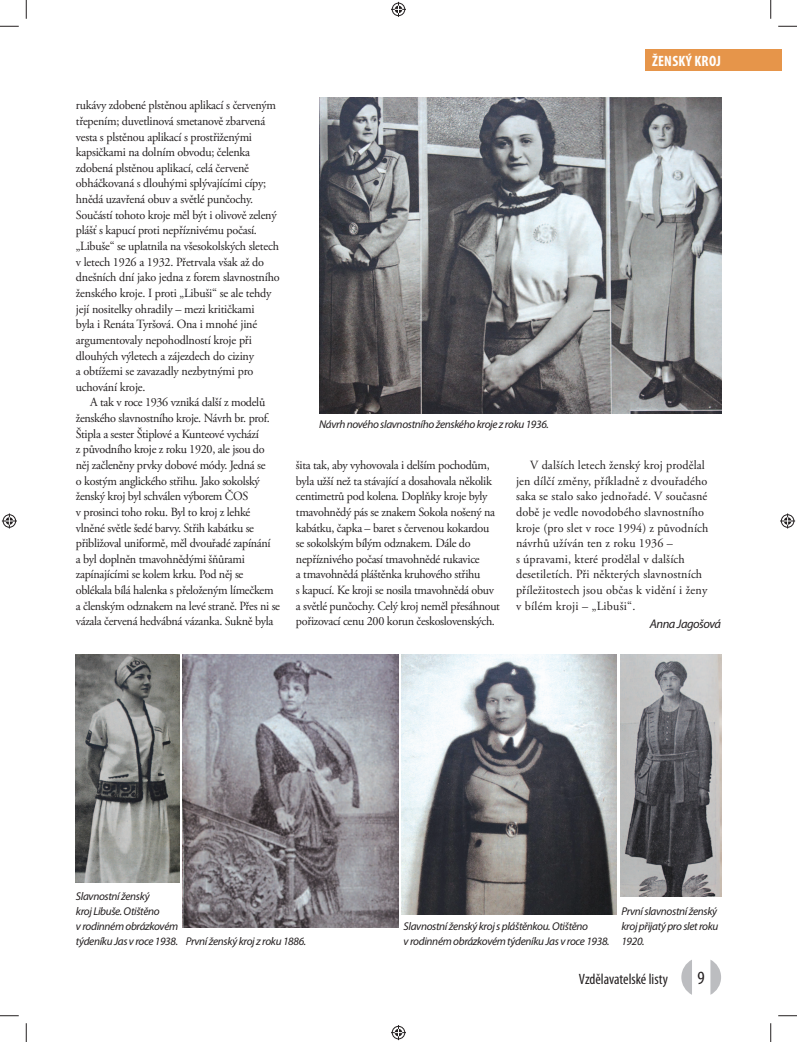
<style>
.page{position:relative;width:797px;height:1042px;background:#fff}
.page>*{position:absolute;margin:0;border:0;box-sizing:border-box;transform-origin:0 0}
.t1{font:condensed 18.75px "Myriad Pro";color:#231f20}
.t2{font:condensed 15px "Myriad Pro";color:#231f20}
.t3{font:700 condensed 15px "Myriad Pro";letter-spacing:.02em;color:#fff}
.t4{font:12.5px/15.6px "Adobe Garamond Pro";letter-spacing:-.025em;color:#231f20}
.t5{font:12.5px/15.6px "Adobe Garamond Pro";letter-spacing:.01em;color:#231f20}
.t6{font:italic 12.5px "Myriad Pro";letter-spacing:-.035em;color:#231f20}
.t7{font:italic 11.25px/15px "Myriad Pro";letter-spacing:-.03em;color:#231f20}
</style>
<div class="page">
<img style="left:319px;top:97px;width:402px;height:316px">
<img style="left:620px;top:654px;width:101px;height:242px">
<img style="left:76px;top:654px;width:103px;height:228px">
<img style="left:183px;top:654px;width:215px;height:273px">
<img style="left:401px;top:654px;width:215px;height:260px">
<svg style="left:681px;top:960px;width:40px;height:34px"></svg>
<div style="left:645px;top:49px;width:136px;height:22px;background:#e6954a"></div>
<svg style="left:0;top:25px;width:19px;height:2px"></svg>
<svg style="left:778px;top:25px;width:19px;height:2px"></svg>
<svg style="left:0;top:1015px;width:19px;height:1px"></svg>
<svg style="left:778px;top:1015px;width:19px;height:1px"></svg>
<svg style="left:25px;top:0;width:2px;height:19px"></svg>
<svg style="left:25px;top:1023px;width:2px;height:18px"></svg>
<svg style="left:770px;top:0;width:1px;height:19px"></svg>
<svg style="left:770px;top:1023px;width:1px;height:18px"></svg>
<svg style="left:391px;top:2px;width:15px;height:15px"></svg>
<svg style="left:391px;top:1025px;width:15px;height:14px"></svg>
<svg style="left:2px;top:513px;width:15px;height:15px"></svg>
<svg style="left:780px;top:513px;width:15px;height:15px"></svg>
<p class="t4" style="left:76px;top:100px;width:205px">rukávy zdobené plstěnou aplikací s červeným třepením; duvetlinová smetanově zbarvená vesta s plstěnou aplikací s prostřiženými kapsičkami na dolním obvodu; čelenka zdobená plstěnou aplikací, celá červeně obháčkovaná s dlouhými splývajícími cípy; hnědá uzavřená obuv a světlé punčochy.<br>Součástí tohoto kroje měl být i olivově zelený plášť s kapucí proti nepříznivému počasí. „Libuše“ se uplatnila na všesokolských sletech v letech 1926 a 1932. Přetrvala však až do dnešních dní jako jedna z forem slavnostního ženského kroje. I proti „Libuši“ se ale tehdy její nositelky ohradily – mezi kritičkami<br>byla i Renáta Tyršová. Ona i mnohé jiné argumentovaly nepohodlností kroje při dlouhých výletech a zájezdech do ciziny<br>a obtížemi se zavazadly nezbytnými pro uchování kroje.</p>
<p class="t4" style="left:76px;top:397px;width:206px;text-indent:14px">A tak v roce 1936 vzniká další z modelů ženského slavnostního kroje. Návrh br. prof.<br>Štipla a sester Štiplové a Kunteové vychází<br>z původního kroje z roku 1920, ale jsou do něj začleněny prvky dobové módy. Jedná se<br>o kostým anglického střihu. Jako sokolský ženský kroj byl schválen výborem ČOS<br>v prosinci toho roku. Byl to kroj z lehké vlněné světle šedé barvy. Střih kabátku se přibližoval uniformě, měl dvouřadé zapínání<br>a byl doplněn tmavohnědými šňůrami zapínajícími se kolem krku. Pod něj se oblékala bílá halenka s přeloženým límečkem a členským odznakem na levé straně. Přes ni se vázala červená hedvábná vázanka. Sukně byla</p>
<p class="t3" style="left:652px;top:55px;width:70px">ŽENSKÝ KROJ</p>
<p class="t7" style="left:319px;top:418px;width:231px">Návrh nového slavnostního ženského kroje z roku 1936.</p>
<p class="t4" style="left:296px;top:459px;width:205px">šita tak, aby vyhovovala i delším pochodům, byla užší než ta stávající a dosahovala několik centimetrů pod kolena. Doplňky kroje byly tmavohnědý pás se znakem Sokola nošený na kabátku, čapka – baret s červenou kokardou se sokolským bílým odznakem. Dále do nepříznivého počasí tmavohnědé rukavice<br>a tmavohnědá pláštěnka kruhového střihu<br>s kapucí. Ke kroji se nosila tmavohnědá obuv a světlé punčochy. Celý kroj neměl přesáhnout pořizovací cenu 200 korun československých.</p>
<p class="t5" style="left:516px;top:459px;width:194px;text-indent:14px">V dalších letech ženský kroj prodělal jen dílčí změny, příkladně z dvouřadého saka se stalo sako jednořadé. V současné době je vedle novodobého slavnostního kroje (pro slet v roce 1994) z původních návrhů užíván ten z roku 1936 –<br>s úpravami, které prodělal v dalších desetiletích. Při některých slavnostních příležitostech jsou občas k vidění i ženy v bílém kroji – „Libuši“.</p>
<p class="t6" style="left:649px;top:619px;width:73px">Anna Jagošová</p>
<p class="t7" style="left:76px;top:889px;width:232px">Slavnostní ženský<br>kroj Libuše. Otištěno<br>v rodinném obrázkovém<br>týdeníku Jas v roce 1938. První ženský kroj z roku 1886.</p>
<p class="t7" style="left:621px;top:904px;width:99px;text-align:justify">První slavnostní ženský kroj přijatý pro slet roku 1920.</p>
<p class="t2" style="left:579px;top:973px;width:90px">Vzdělavatelské listy</p>
<h1 class="t1" style="left:697px;top:970px;width:9px">9</h1>
<p class="t7" style="left:403px;top:919px;width:207px">Slavnostní ženský kroj s pláštěnkou. Otištěno<br>v rodinném obrázkovém týdeníku Jas v roce 1938.</p>
</div>
